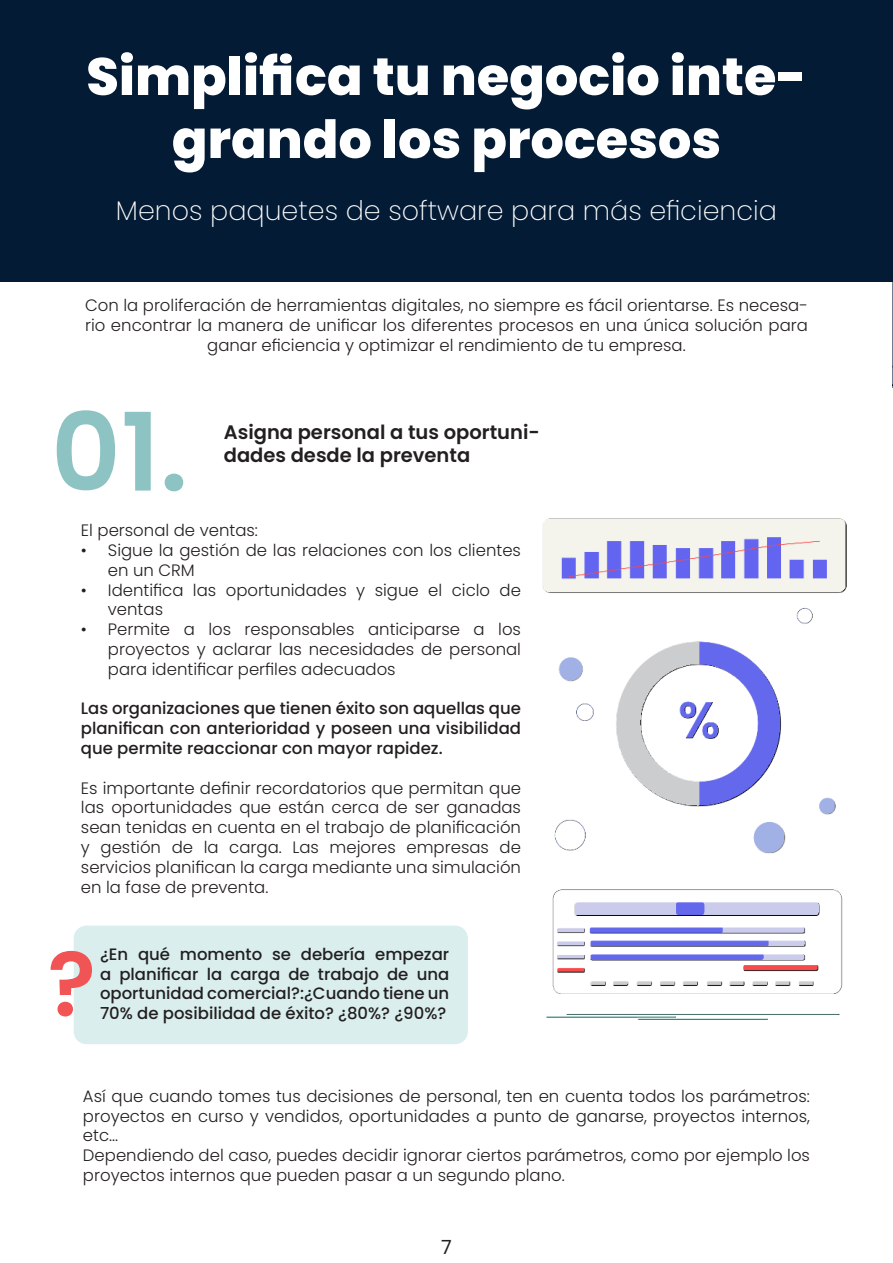
<style>
.page{position:relative;width:893px;height:1263px;background:#fff}
.page>*{position:absolute;margin:0;border:0;box-sizing:border-box;transform-origin:0 0}
.t1{font:600 108px "Poppins";color:#8dc3c2}
.t2{font:600 90px "Poppins";color:#f05455}
.t3{font:800 52.5px/63px "Poppins";color:#fff;text-align:center}
.t4{font:200 27px "Poppins";color:#fff}
.t5{font:600 19.5px/23.4px "Poppins";color:#231f20}
.t6{font:19.5px "Poppins";color:#231f20}
.t7{font:300 16.5px/19.8px "Poppins";color:#231f20}
.t8{font:500 16.5px/19.8px "Poppins";color:#231f20;text-align:justify}
</style>
<div class="page">
<div style="left:74px;top:925px;width:394px;height:119px;background:#d9eeed;border-radius:13px"></div>
<div style="left:0;top:0;width:893px;height:281px;background:#031b35"></div>
<img style="left:542px;top:518px;width:305px;height:502px">
<svg style="left:892px;top:281px;width:1px;height:107px"></svg>
<h3 class="t3" style="left:86px;top:45px;width:722px">Simplifica tu negocio inte&shy;grando los procesos</h3>
<h3 class="t4" style="left:116px;top:195px;width:663px">Menos paquetes de software para más eficiencia</h3>
<p class="t7" style="left:85px;top:296px;width:724px;text-align:center">Con la proliferación de herramientas digitales, no siempre es fácil orientarse. Es necesa&shy;rio encontrar la manera de unificar los diferentes procesos en una única solución para ganar eficiencia y optimizar el rendimiento de tu empresa.</p>
<h1 class="t1" style="left:51px;top:403px;width:138px">01.</h1>
<p class="t5" style="left:224px;top:421px;width:318px">Asigna personal a tus oportuni&shy;dades desde la preventa</p>
<p class="t7" style="left:81px;top:521px;width:178px">El personal de ventas:</p>
<p class="t7" style="left:108px;top:540px;width:415px;text-indent:-27px">• Sigue la gestión de las relaciones con los clientes en un CRM</p>
<p class="t7" style="left:108px;top:580px;width:415px;text-indent:-27px">• Identifica las oportunidades y sigue el ciclo de ventas</p>
<p class="t7" style="left:108px;top:620px;width:415px;text-align:justify;text-indent:-27px">• Permite a los responsables anticiparse a los proyectos y aclarar las necesidades de personal para identificar perfiles adecuados</p>
<p class="t8" style="left:81px;top:699px;width:442px">Las organizaciones que tienen éxito son aquellas que planifican con anterioridad y poseen una visibilidad que permite reaccionar con mayor rapidez.</p>
<p class="t7" style="left:81px;top:778px;width:442px;text-align:justify">Es importante definir recordatorios que permitan que las oportunidades que están cerca de ser ganadas sean tenidas en cuenta en el trabajo de planificación y gestión de la carga. Las mejores empresas de servicios planifican la carga mediante una simulación en la fase de preventa.</p>
<h2 class="t2" style="left:47px;top:932px;width:50px">?</h2>
<p class="t8" style="left:100px;top:944px;width:351px">¿En qué momento se debería empezar a planificar la carga de trabajo de una oportunidad comercial?:¿Cuando tiene un 70% de posibilidad de éxito? ¿80%? ¿90%?</p>
<p class="t7" style="left:83px;top:1086px;width:729px">Así que cuando tomes tus decisiones de personal, ten en cuenta todos los parámetros: proyectos en curso y vendidos, oportunidades a punto de ganarse, proyectos internos, etc...<br>Dependiendo del caso, puedes decidir ignorar ciertos parámetros, como por ejemplo los proyectos internos que pueden pasar a un segundo plano.</p>
<p class="t6" style="left:441px;top:1236px;width:12px">7</p>
</div>
